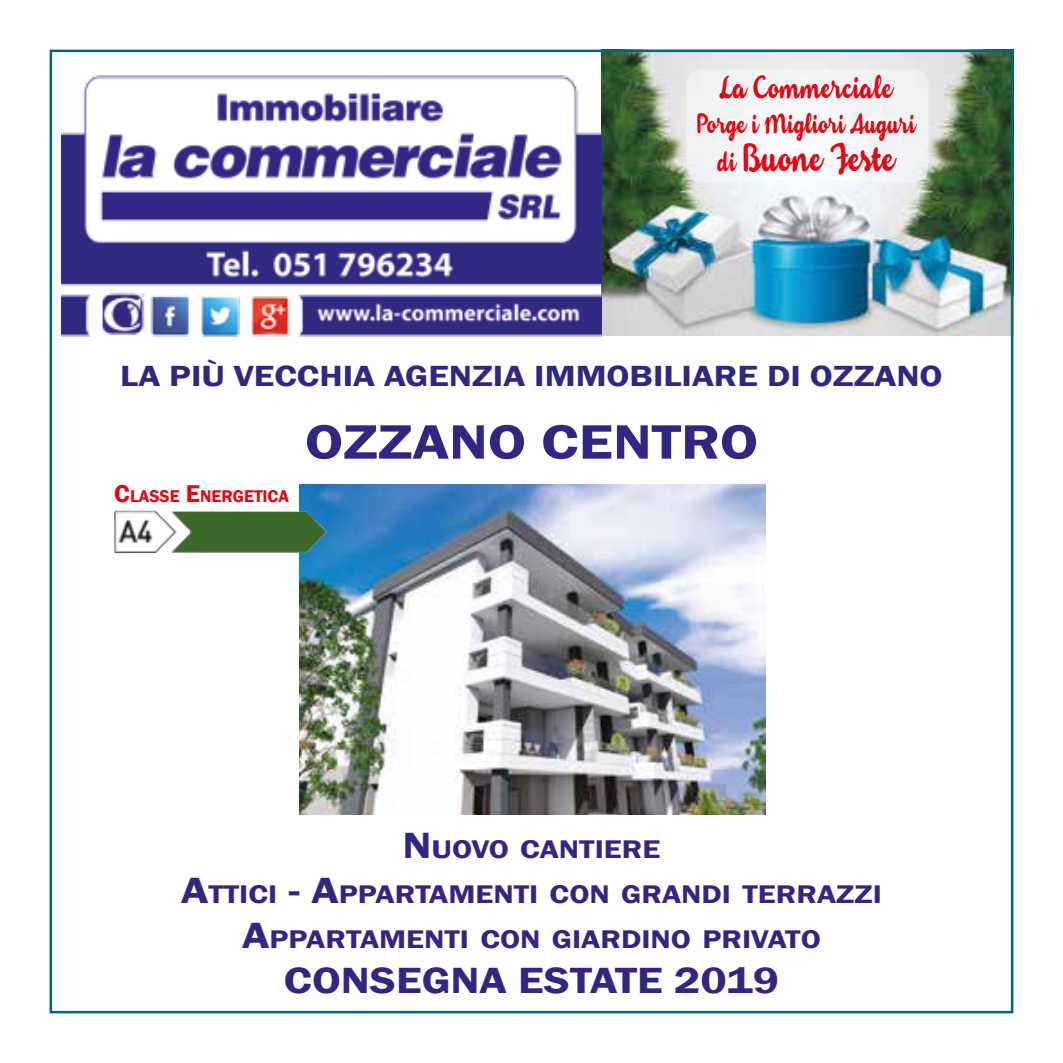
<style>
.page{position:relative;width:1063px;height:1063px;background:#fff}
.page>*{position:absolute;margin:0;border:0;box-sizing:border-box;transform-origin:0 0}
.t1{font:600 50px "Franklin Gothic";color:#312783;scale:1.2 1}
.t2{font:600 37.5px "Franklin Gothic";color:#312783;scale:1.2 1}
.t3{font:34.25px "Armonioso";color:#e30613;scale:.73 1}
.t4{font:600 30px "Franklin Gothic";color:#312783;scale:1.2 1}
.t5{font:28.25px "Armonioso";color:#e30613;scale:.73 1}
.t6{font:600 26.25px/45px "Franklin Gothic";color:#312783;text-align:center;scale:1.2 1}
.t7{font:24.5px "Armonioso";color:#e30613;scale:.73 1}
.t8{font:600 17.5px "Franklin Gothic";color:#e30613}
.s1{font-size:24.5px}
.s2{font-size:25px}
.s3{font-size:37.5px}
.s4{font-style:inherit}
</style>
<div class="page">
<img style="left:299px;top:485px;width:466px;height:330px">
<img style="left:601px;top:53px;width:409px;height:283px">
<svg style="left:687px;top:69px;width:241px;height:113px;fill:#f1f1f1"></svg>
<svg style="left:695px;top:67px;width:225px;height:111px"></svg>
<img style="left:62px;top:75px;width:539px;height:262px">
<img style="left:114px;top:511px;width:213px;height:43px">
<p class="t5" style="left:720px;top:68px;width:239px">La Commerciale</p>
<p class="t7" style="left:698px;top:106px;width:301px">Porge i Migliori Auguri</p>
<h3 class="t3" style="left:718px;top:134px;width:244px"><span class="s1">di</span> Buone Feste</h3>
<p class="t4" style="left:120px;top:357px;width:687px">LA PIÙ VECCHIA AGENZIA IMMOBILIARE DI OZZANO</p>
<p class="t8" style="left:114px;top:485px;width:176px"><span class="s2">C</span>LASSE <span class="s2">E</span>NERGETICA</p>
<h1 class="t1" style="left:305px;top:411px;width:32px">OZZANO</h1>
<h1 class="t1" style="left:541px;top:411px;width:31px">CEN</h1>
<h1 class="t1" style="left:652px;top:411px;width:56px">TRO</h1>
<p class="t6" style="left:181px;top:827px;width:585px"><span class="s3">N</span>UOVO CANTIERE<br><span class="s3">A</span>TTICI <span class="s3">- A</span>PPARTAMENTI CON GRANDI TERRAZZI<br><span class="s3">A</span>PPARTAMENTI CON GIARDINO PRIVATO</p>
<h2 class="t2" style="left:284px;top:957px;width:24px">CON</h2>
<h2 class="t2" style="left:370px;top:957px;width:46px">SEGNA</h2>
<h2 class="t2" style="left:518px;top:957px;width:219px">ESTATE <span class="s4">2019</span></h2>
</div>
